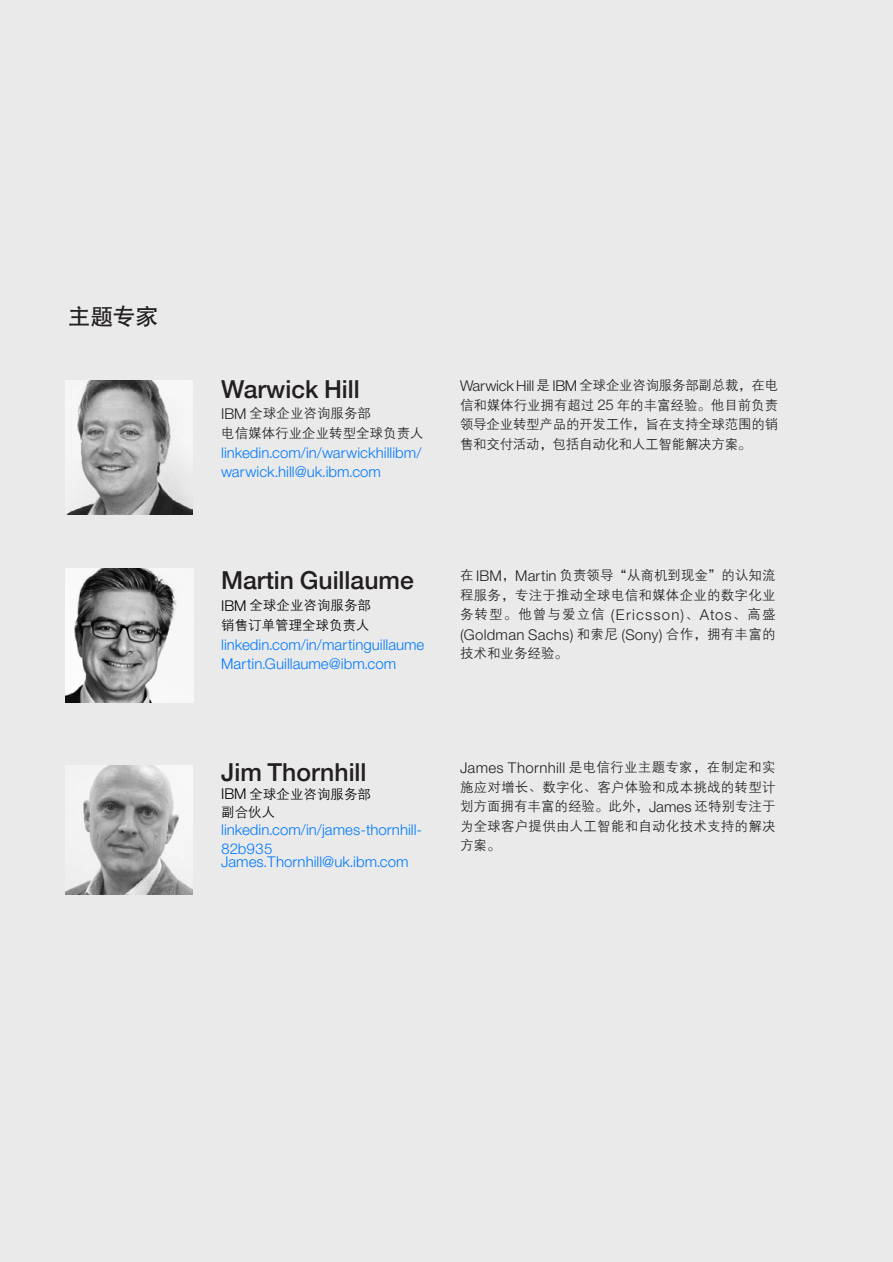
<style>
.page{position:relative;width:893px;height:1262px;background:#fff}
.page>*{position:absolute;margin:0;border:0;box-sizing:border-box;transform-origin:0 0}
.Head_1__15_15{font:500 24.75px "Helvetica Neue LT";color:#231f20}
.Head_1__15_15-2{font:22.5px "H Yb 1 gj";color:#231f20}
.Head_1__15_15-3{font:300 14.85px/19.5px "Helv Neuefor IBM";color:#0079ff}
.Body_Light__8_5_13{font:300 14.85px/19.5px "Helv Neuefor IBM";letter-spacing:.02em;color:#231f20}
.Body_Light__8_5_13-2{font:13.5px/19.5px "H Yg 2 gj";color:#231f20;text-align:justify}
.Head_1__15_15-4{font:13.5px/18px "H Yg 2 gj";color:#000}
.Head_1__15_15-5{font:13.5px/19.5px "H Yg 2 gj";color:#231f20}
.s1{font-family:"Helv Neuefor IBM";font-weight:300;font-size:14.85px}
.s2{font-family:"FZZDXJW GB1 0"}
.s3{font-family:"H Yg 2 gj";font-weight:400;font-size:13.5px}
.s4{font-family:"FZZDXJW GB1 0";font-weight:400;font-size:13.5px}
</style>
<div class="page">
<div style="left:0;top:0;width:892px;height:1262px;background:#eaeaea"></div>
<img style="left:66px;top:380px;width:127px;height:134px">
<img style="left:65px;top:568px;width:129px;height:134px">
<img style="left:66px;top:765px;width:126px;height:129px">
<p class="Head_1__15_15-2" style="left:68px;top:304px;width:91px">主题专家</p>
<p class="Head_1__15_15" style="left:221px;top:374px;width:140px">Warwick Hill</p>
<p class="Head_1__15_15-5" style="left:221px;top:403px;width:204px"><span class="s1">IBM</span> 全球企业咨询服务部<br>电信媒体行业企业转型全球负责人</p>
<p class="Head_1__15_15-3" style="left:221px;top:442px;width:202px">linkedin.com/in/warwickhillibm/ warwick.hill@uk.ibm.com</p>
<p class="Body_Light__8_5_13-2" style="left:460px;top:375px;width:320px"><span class="s1">Warwick Hill</span> 是 <span class="s1">IBM</span> 全球企业咨询服务部副总裁<span class="s2">，</span>在电信和媒体行业拥有超过 <span class="s1">25</span> 年的丰富经验<span class="s2">。</span>他目前负责领导企业转型产品的开发工作<span class="s2">，</span>旨在支持全球范围的销售和交付活动<span class="s2">，</span>包括自动化和人工智能解决方案<span class="s2">。</span></p>
<p class="Head_1__15_15" style="left:221px;top:566px;width:194px">Martin Guillaume</p>
<p class="Head_1__15_15-4" style="left:221px;top:595px;width:151px;line-height:19.5px"><span class="s1">IBM</span> 全球企业咨询服务部销售订单管理全球负责人</p>
<p class="Head_1__15_15-3" style="left:221px;top:634px;width:205px">linkedin.com/in/martinguillaume<br>Martin.Guillaume@ibm.com</p>
<p class="Body_Light__8_5_13-2" style="left:460px;top:565px;width:317px">在 <span class="s1">IBM</span><span class="s2">，</span><span class="s1">Martin</span> 负责领导<span class="s2">“</span>从商机到现金<span class="s2">”</span>的认知流程服务<span class="s2">，</span>专注于推动全球电信和媒体企业的数字化业</p>
<p class="Body_Light__8_5_13" style="left:460px;top:604px;width:317px"><span class="s3">务转型</span><span class="s4">。</span><span class="s3">他曾与爱立信</span> (Ericsson)<span class="s4">、</span>Atos<span class="s4">、</span><span class="s3">高盛</span>(Goldman Sachs) <span class="s3">和索尼</span> (Sony) <span class="s3">合作</span><span class="s4">，</span><span class="s3">拥有丰富的</span></p>
<p class="Body_Light__8_5_13-2" style="left:460px;top:643px;width:109px">技术和业务经验<span class="s2">。</span></p>
<p class="Head_1__15_15" style="left:221px;top:757px;width:147px">Jim Thornhill</p>
<p class="Head_1__15_15-4" style="left:221px;top:784px;width:151px"><span class="s1">IBM</span> 全球企业咨询服务部副合伙人</p>
<p class="Head_1__15_15-3" style="left:221px;top:821px;width:202px;line-height:18px">linkedin.com/in/james-thornhill-<br>82b935</p>
<p class="Head_1__15_15-3" style="left:221px;top:851px;width:189px">James.Thornhill@uk.ibm.com</p>
<p class="Body_Light__8_5_13" style="left:460px;top:757px;width:317px">James Thornhill <span class="s3">是电信行业主题专家</span><span class="s4">，</span><span class="s3">在制定和实</span></p>
<p class="Body_Light__8_5_13-2" style="left:460px;top:776px;width:317px">施应对增长<span class="s2">、</span>数字化<span class="s2">、</span>客户体验和成本挑战的转型计划方面拥有丰富的经验<span class="s2">。</span>此外<span class="s2">，</span><span class="s1">James</span> 还特别专注于为全球客户提供由人工智能和自动化技术支持的解决方案<span class="s2">。</span></p>
</div>
